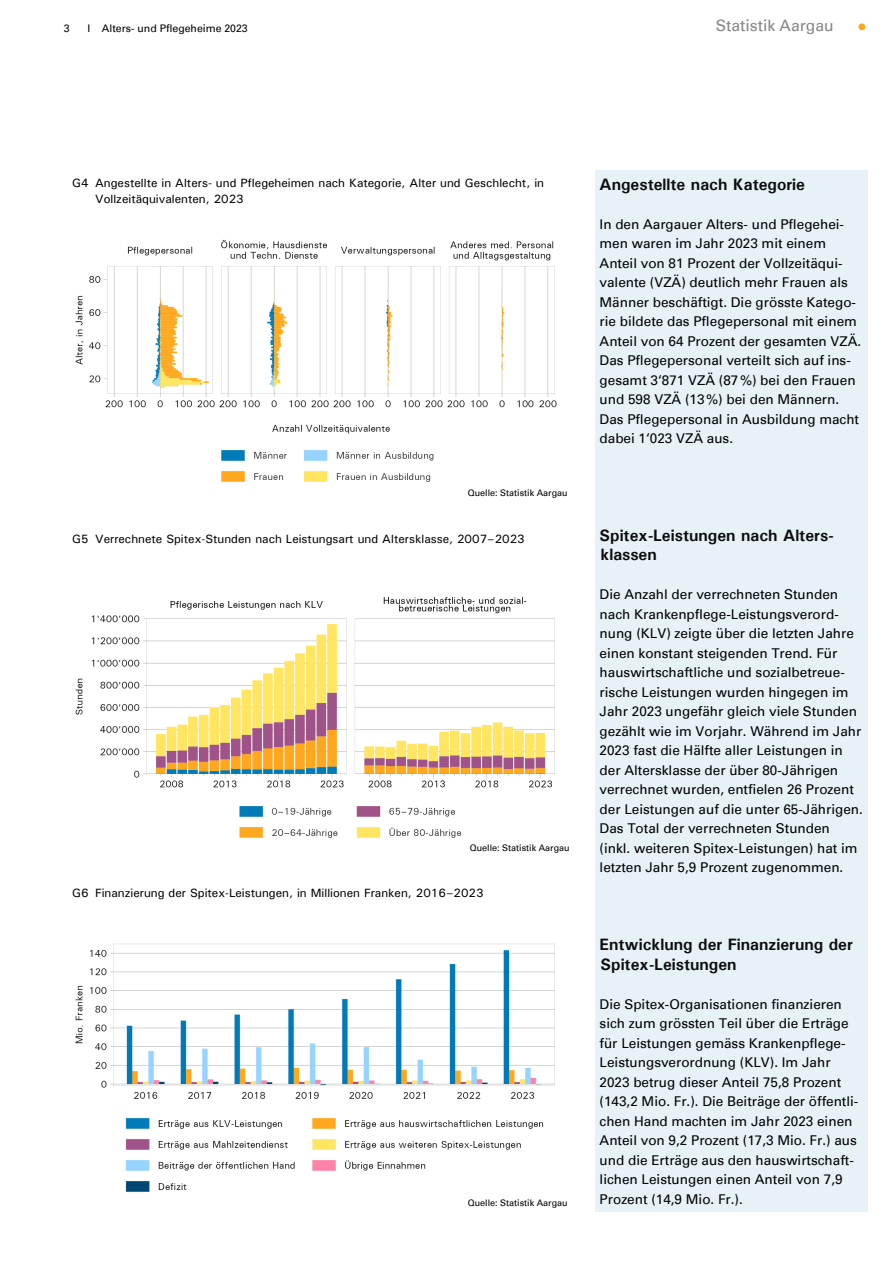
<style>
.page{position:relative;width:893px;height:1263px;background:#fff}
.page>*{position:absolute;margin:0;border:0;box-sizing:border-box;transform-origin:0 0}
.Titel_Ebene_1{font:700 16.5px/19.8px "Univers";color:#0d0d0d}
.t1{font:15.75px "Univers";color:#868686}
.Lauftext{font:13.5px/19.5px "Univers";color:#000}
.t2{font:500 12px/16.5px "Univers";color:#000}
.t3{font:10.5px "Univers";color:#000}
.Copyright_Statistik_Aargau_Grafiken{font:9px "Univers";color:#000}
</style>
<div class="page">
<div style="left:858px;top:23px;width:7px;height:7px;background:#ffa81f;border-radius:50%"></div>
<img style="left:75px;top:597px;width:480px;height:241px">
<img style="left:75px;top:943px;width:480px;height:249px">
<img style="left:75px;top:239px;width:482px;height:243px">
<div style="left:595px;top:170px;width:272px;height:1042px;background:#e6f2f8"></div>
<p class="t3" style="left:64px;top:22px;width:7px">3</p>
<p class="t3" style="left:87px;top:22px;width:162px">I Alters- und Pflegeheime 2023</p>
<p class="t1" style="left:716px;top:16px;width:120px">Statistik Aargau</p>
<p class="t2" style="left:95px;top:174px;width:450px;text-indent:-23px">G4 Angestellte in Alters- und Pflegeheimen nach Kategorie, Alter und Geschlecht, in<br>Vollzeitäquivalenten, 2023</p>
<p class="Copyright_Statistik_Aargau_Grafiken" style="left:468px;top:487px;width:102px">Quelle: Statistik Aargau</p>
<p class="t2" style="left:72px;top:530px;width:454px">G5 Verrechnete Spitex-Stunden nach Leistungsart und Altersklasse, 2007–2023</p>
<p class="Copyright_Statistik_Aargau_Grafiken" style="left:470px;top:843px;width:102px">Quelle: Statistik Aargau</p>
<p class="t2" style="left:72px;top:884px;width:413px">G6 Finanzierung der Spitex-Leistungen, in Millionen Franken, 2016–2023</p>
<p class="Copyright_Statistik_Aargau_Grafiken" style="left:468px;top:1197px;width:102px">Quelle: Statistik Aargau</p>
<p class="Titel_Ebene_1" style="left:600px;top:174px;width:207px">Angestellte nach Kategorie</p>
<p class="Lauftext" style="left:600px;top:214px;width:263px">In den Aargauer Alters- und Pflegehei&shy;men waren im Jahr 2023 mit einem Anteil von 81 Prozent der Vollzeitäqui&shy;valente (VZÄ) deutlich mehr Frauen als Männer beschäftigt. Die grösste Katego&shy;rie bildete das Pflegepersonal mit einem Anteil von 64 Prozent der gesamten VZÄ.<br>Das Pflegepersonal verteilt sich auf ins&shy;gesamt 3‘871 VZÄ (87%) bei den Frauen und 598 VZÄ (13%) bei den Männern.<br>Das Pflegepersonal in Ausbildung macht dabei 1‘023 VZÄ aus.</p>
<p class="Titel_Ebene_1" style="left:600px;top:525px;width:235px">Spitex-Leistungen nach Alters&shy;klassen</p>
<p class="Lauftext" style="left:600px;top:585px;width:265px">Die Anzahl der verrechneten Stunden nach Krankenpflege-Leistungsverord&shy;nung (KLV) zeigte über die letzten Jahre einen konstant steigenden Trend. Für hauswirtschaftliche und sozialbetreue&shy;rische Leistungen wurden hingegen im Jahr 2023 ungefähr gleich viele Stunden gezählt wie im Vorjahr. Während im Jahr 2023 fast die Hälfte aller Leistungen in der Altersklasse der über 80-Jährigen verrechnet wurden, entfielen 26 Prozent der Leistungen auf die unter 65-Jährigen.<br>Das Total der verrechneten Stunden (inkl. weiteren Spitex-Leistungen) hat im letzten Jahr 5,9 Prozent zugenommen.</p>
<p class="Titel_Ebene_1" style="left:600px;top:934px;width:255px">Entwicklung der Finanzierung der<br>Spitex-Leistungen</p>
<p class="Lauftext" style="left:600px;top:994px;width:260px">Die Spitex-Organisationen finanzieren sich zum grössten Teil über die Erträge für Leistungen gemäss Krankenpflege-Leistungsverordnung (KLV). Im Jahr 2023 betrug dieser Anteil 75,8 Prozent (143,2 Mio. Fr.). Die Beiträge der öffentli&shy;chen Hand machten im Jahr 2023 einen Anteil von 9,2 Prozent (17,3 Mio. Fr.) aus und die Erträge aus den hauswirtschaft&shy;lichen Leistungen einen Anteil von 7,9<br>Prozent (14,9 Mio. Fr.).</p>
</div>
